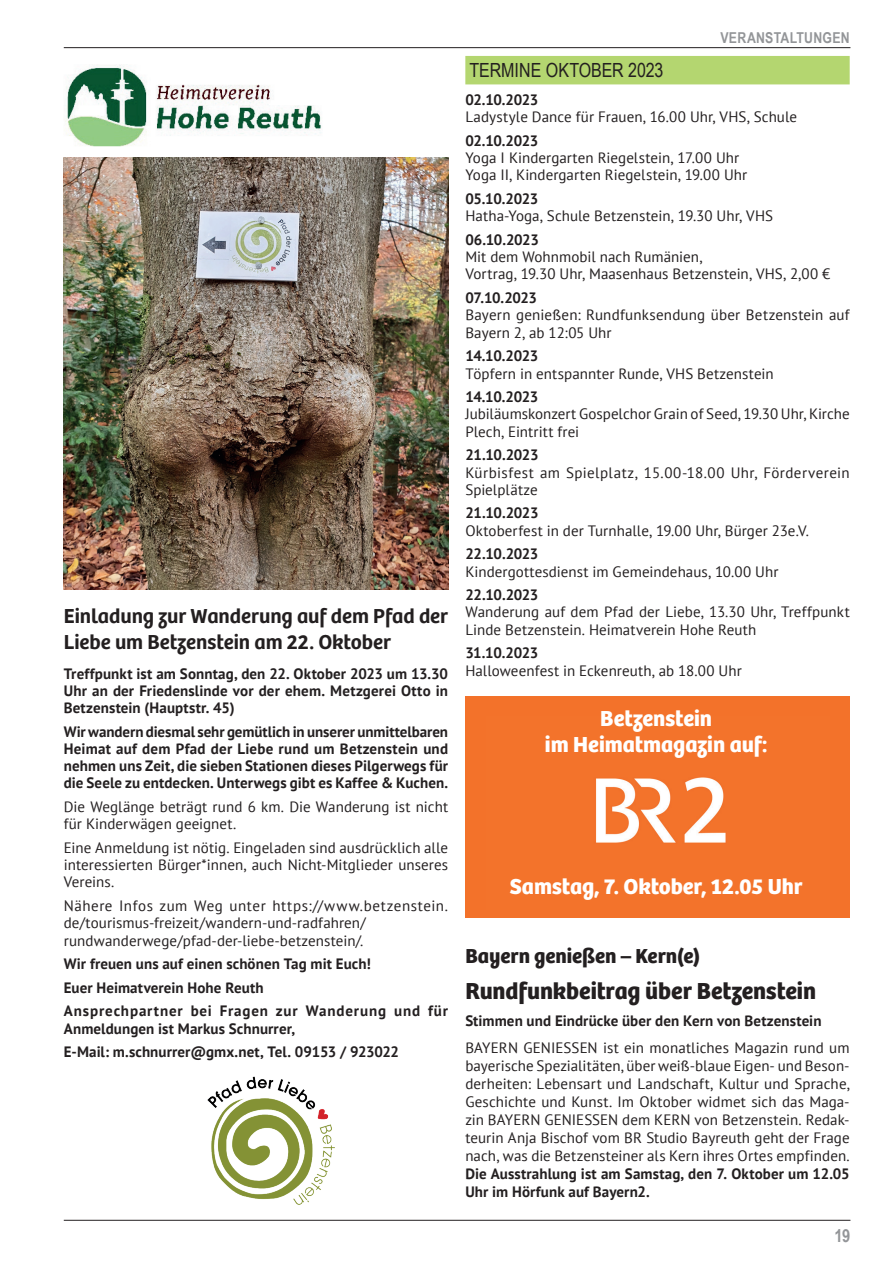
<style>
.page{position:relative;width:893px;height:1263px;background:#fff}
.page>*{position:absolute;margin:0;border:0;box-sizing:border-box;transform-origin:0 0}
.t1{font:700 24px "Bree";letter-spacing:-.005em;color:#231f20}
.t2{font:700 22.5px/25.5px "Bree";letter-spacing:-.005em;color:#fff;text-align:center}
.t3{font:600 21px/25.5px "Bree";letter-spacing:-.005em;color:#231f20}
.t4{font:700 21px "Bree";color:#231f20}
.t5{font:19.5px "Arial Narrow";color:#231f20}
.t6{font:700 18px "Arial Narrow";color:#939598}
.t7{font:15px/17.2px "PT Sans";letter-spacing:.005em;color:#231f20}
.t8{font:700 15px/17.2px "PT Sans";letter-spacing:.005em;color:#231f20}
.t9{font:15px/17.2px "PT Sans";letter-spacing:.025em;color:#231f20}
.t10{font:700 15px "Arial Narrow";letter-spacing:.015em;color:#939598}
</style>
<div class="page">
<hr style="left:64px;top:47px;width:786px;height:1px;background:#231f20">
<hr style="left:64px;top:1220px;width:786px;height:1px;background:#231f20">
<img style="left:65px;top:65px;width:257px;height:82px">
<img style="left:64px;top:157px;width:384px;height:433px">
<img style="left:207px;top:1076px;width:128px;height:129px">
<div style="left:465px;top:56px;width:385px;height:28px;background:#b4d670"></div>
<div style="left:465px;top:697px;width:385px;height:221px;background:#f3722a"></div>
<img style="left:596px;top:777px;width:130px;height:66px">
<h3 class="t3" style="left:64px;top:602px;width:386px">Einladung zur Wanderung auf dem Pfad der<br>Liebe um Betzenstein am 22. Oktober</h3>
<p class="t8" style="left:64px;top:664px;width:386px;text-align:justify">Treffpunkt ist am Sonntag, den 22. Oktober 2023 um 13.30<br>Uhr an der Friedenslinde vor der ehem. Metzgerei Otto in Betzenstein (Hauptstr. 45)</p>
<p class="t8" style="left:64px;top:722px;width:386px;text-align:justify">Wir wandern diesmal sehr gemütlich in unserer unmittelbaren Heimat auf dem Pfad der Liebe rund um Betzenstein und nehmen uns Zeit, die sieben Stationen dieses Pilgerwegs für die Seele zu entdecken. Unterwegs gibt es Kaffee &amp; Kuchen.</p>
<p class="t7" style="left:64px;top:798px;width:386px">Die Weglänge beträgt rund 6 km. Die Wanderung ist nicht für Kinderwägen geeignet.</p>
<p class="t7" style="left:64px;top:839px;width:386px;text-align:justify">Eine Anmeldung ist nötig. Eingeladen sind ausdrücklich alle interessierten Bürger*innen, auch Nicht-Mitglieder unseres Vereins.</p>
<p class="t7" style="left:64px;top:897px;width:386px">Nähere Infos zum Weg unter https://www.betzenstein. de/tourismus-freizeit/wandern-und-radfahren/ rundwanderwege/pfad-der-liebe-betzenstein/.</p>
<p class="t8" style="left:64px;top:952px;width:386px;line-height:23.7px">Wir freuen uns auf einen schönen Tag mit Euch!<br>Euer Heimatverein Hohe Reuth<br>Ansprechpartner bei Fragen zur Wanderung und für</p>
<p class="t8" style="left:64px;top:1016px;width:337px;line-height:23.7px">Anmeldungen ist Markus Schnurrer,<br>E-Mail: m.schnurrer@gmx.net, Tel. 09153 / 923022</p>
<p class="t10" style="left:720px;top:27px;width:131px">VERANSTALTUNGEN</p>
<h3 class="t5" style="left:470px;top:56px;width:195px">TERMINE OKTOBER 2023</h3>
<p class="t8" style="left:465px;top:91px;width:75px">02.10.2023</p>
<p class="t7" style="left:465px;top:108px;width:333px">Ladystyle Dance für Frauen, 16.00 Uhr, VHS, Schule</p>
<p class="t8" style="left:465px;top:132px;width:75px">02.10.2023</p>
<p class="t7" style="left:465px;top:149px;width:283px">Yoga I Kindergarten Riegelstein, 17.00 Uhr<br>Yoga II, Kindergarten Riegelstein, 19.00 Uhr</p>
<p class="t8" style="left:465px;top:190px;width:74px">05.10.2023</p>
<p class="t7" style="left:465px;top:207px;width:309px">Hatha-Yoga, Schule Betzenstein, 19.30 Uhr, VHS</p>
<p class="t8" style="left:465px;top:231px;width:75px">06.10.2023</p>
<p class="t7" style="left:465px;top:248px;width:367px">Mit dem Wohnmobil nach Rumänien,<br>Vortrag, 19.30 Uhr, Maasenhaus Betzenstein, VHS, 2,00 €</p>
<p class="t8" style="left:465px;top:289px;width:73px">07.10.2023</p>
<p class="t7" style="left:465px;top:306px;width:386px">Bayern genießen: Rundfunksendung über Betzenstein auf<br>Bayern 2, ab 12:05 Uhr</p>
<p class="t8" style="left:465px;top:347px;width:74px">14.10.2023</p>
<p class="t7" style="left:465px;top:364px;width:310px">Töpfern in entspannter Runde, VHS Betzenstein</p>
<p class="t8" style="left:465px;top:388px;width:74px">14.10.2023</p>
<p class="t7" style="left:465px;top:405px;width:386px">Jubiläumskonzert Gospelchor Grain of Seed, 19.30 Uhr, Kirche<br>Plech, Eintritt frei</p>
<p class="t8" style="left:465px;top:446px;width:75px">21.10.2023</p>
<p class="t9" style="left:465px;top:463px;width:386px">Kürbisfest am Spielplatz, 15.00-18.00 Uhr, Förderverein<br>Spielplätze</p>
<p class="t8" style="left:465px;top:504px;width:75px">21.10.2023</p>
<p class="t7" style="left:465px;top:521px;width:345px">Oktoberfest in der Turnhalle, 19.00 Uhr, Bürger 23e.V.</p>
<p class="t8" style="left:465px;top:545px;width:75px">22.10.2023</p>
<p class="t7" style="left:465px;top:562px;width:315px">Kindergottesdienst im Gemeindehaus, 10.00 Uhr</p>
<p class="t8" style="left:465px;top:586px;width:75px">22.10.2023</p>
<p class="t7" style="left:465px;top:603px;width:386px">Wanderung auf dem Pfad der Liebe, 13.30 Uhr, Treffpunkt<br>Linde Betzenstein. Heimatverein Hohe Reuth</p>
<p class="t8" style="left:465px;top:644px;width:74px">31.10.2023</p>
<p class="t7" style="left:465px;top:661px;width:278px">Halloweenfest in Eckenreuth, ab 18.00 Uhr</p>
<h2 class="t2" style="left:545px;top:704px;width:224px">Betzenstein<br>im Heimatmagazin auf:</h2>
<h2 class="t2" style="left:510px;top:872px;width:295px">Samstag, 7. Oktober, 12.05 Uhr</h2>
<h3 class="t4" style="left:465px;top:939px;width:236px">Bayern genießen – Kern(e)</h3>
<h1 class="t1" style="left:465px;top:972px;width:352px">Rundfunkbeitrag über Betzenstein</h1>
<p class="t8" style="left:465px;top:1012px;width:358px">Stimmen und Eindrücke über den Kern von Betzenstein</p>
<p class="t7" style="left:465px;top:1038px;width:386px;line-height:18px;text-align:justify">BAYERN GENIESSEN ist ein monatliches Magazin rund um bayerische Spezialitäten, über weiß-blaue Eigen- und Beson&shy;derheiten: Lebensart und Landschaft, Kultur und Sprache, Geschichte und Kunst. Im Oktober widmet sich das Maga&shy;zin BAYERN GENIESSEN dem KERN von Betzenstein. Redak&shy;teurin Anja Bischof vom BR Studio Bayreuth geht der Frage nach, was die Betzensteiner als Kern ihres Ortes empfinden.</p>
<p class="t8" style="left:465px;top:1164px;width:386px;line-height:18px">Die Ausstrahlung ist am Samstag, den 7. Oktober um 12.05<br>Uhr im Hörfunk auf Bayern2.</p>
<p class="t6" style="left:834px;top:1222px;width:17px">19</p>
</div>
